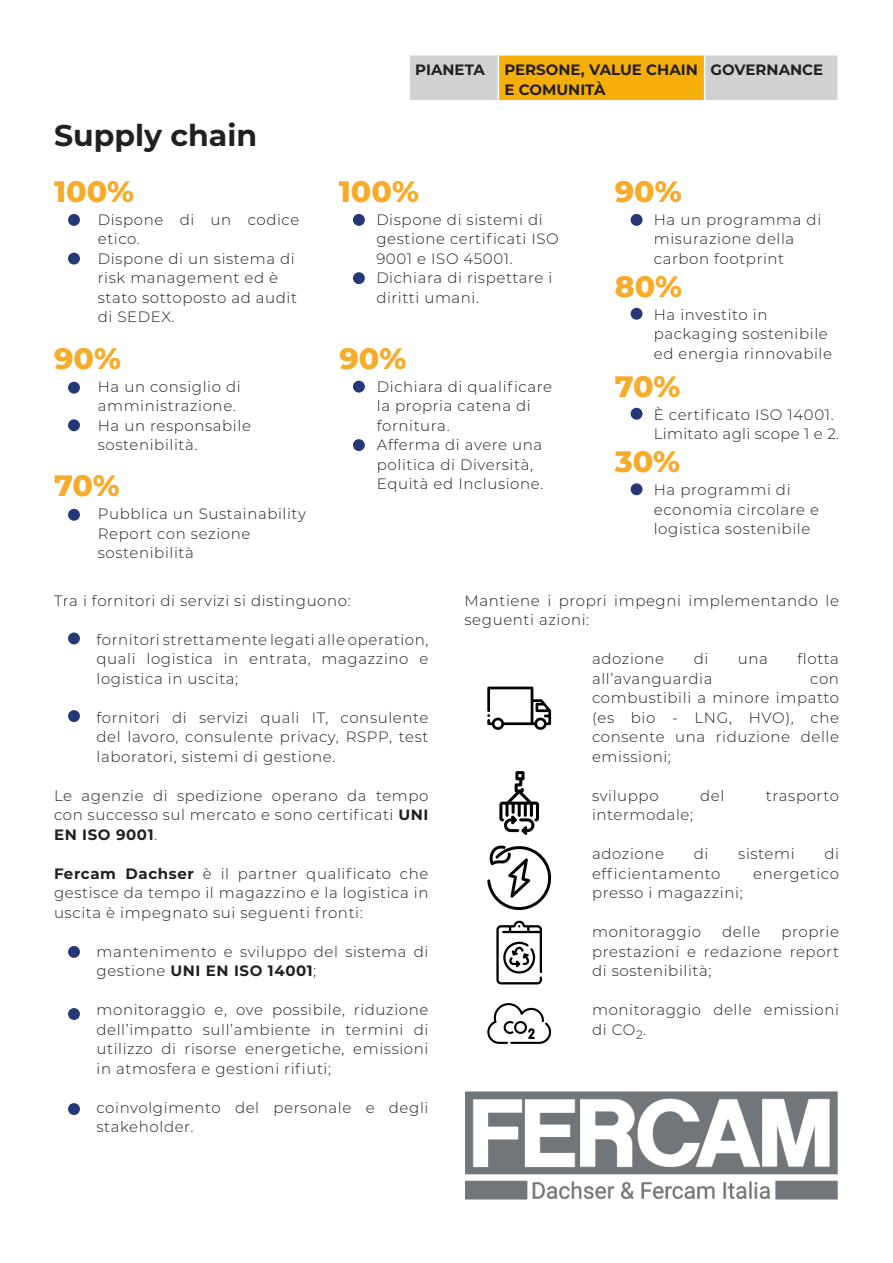
<style>
.page{position:relative;width:893px;height:1263px;background:#fff}
.page>*{position:absolute;margin:0;border:0;box-sizing:border-box;transform-origin:0 0}
.t1{font:800 30px "Montserrat";color:#f6ac2a}
.t2{font:700 30px "Montserrat";color:#231f20}
.t3{font:300 15px/19.5px "Montserrat";letter-spacing:.04em;color:#231f20}
.t4{font:700 15px/19.5px "Montserrat";color:#231f20}
.s1{font-weight:700}
</style>
<div class="page">
<div style="left:68px;top:632px;width:12px;height:12px;background:#263778;border-radius:50%"></div>
<div style="left:68px;top:710px;width:12px;height:12px;background:#263778;border-radius:50%"></div>
<div style="left:68px;top:946px;width:12px;height:12px;background:#263778;border-radius:50%"></div>
<div style="left:68px;top:1008px;width:12px;height:12px;background:#263778;border-radius:50%"></div>
<div style="left:68px;top:1103px;width:12px;height:12px;background:#263778;border-radius:50%"></div>
<img style="left:465px;top:1091px;width:373px;height:109px">
<div style="left:68px;top:214px;width:12px;height:12px;background:#263778;border-radius:50%"></div>
<div style="left:353px;top:214px;width:12px;height:12px;background:#263778;border-radius:50%"></div>
<div style="left:631px;top:214px;width:11px;height:12px;background:#263778;border-radius:50%"></div>
<div style="left:631px;top:308px;width:11px;height:12px;background:#263778;border-radius:50%"></div>
<div style="left:631px;top:408px;width:11px;height:12px;background:#263778;border-radius:50%"></div>
<div style="left:631px;top:483px;width:11px;height:12px;background:#263778;border-radius:50%"></div>
<div style="left:353px;top:272px;width:12px;height:12px;background:#263778;border-radius:50%"></div>
<div style="left:68px;top:382px;width:12px;height:12px;background:#263778;border-radius:50%"></div>
<div style="left:68px;top:419px;width:12px;height:12px;background:#263778;border-radius:50%"></div>
<div style="left:68px;top:509px;width:12px;height:12px;background:#263778;border-radius:50%"></div>
<div style="left:68px;top:253px;width:12px;height:12px;background:#263778;border-radius:50%"></div>
<div style="left:353px;top:381px;width:12px;height:12px;background:#263778;border-radius:50%"></div>
<div style="left:353px;top:439px;width:12px;height:12px;background:#263778;border-radius:50%"></div>
<svg style="left:487px;top:687px;width:64px;height:43px"></svg>
<svg style="left:499px;top:771px;width:40px;height:64px"></svg>
<svg style="left:487px;top:845px;width:65px;height:65px"></svg>
<svg style="left:496px;top:920px;width:46px;height:64px"></svg>
<svg style="left:487px;top:1003px;width:64px;height:41px"></svg>
<div style="left:409px;top:55px;width:89px;height:46px;background:#d1d1d1"></div>
<div style="left:498px;top:55px;width:207px;height:46px;background:#f5ae0a"></div>
<div style="left:705px;top:55px;width:133px;height:46px;background:#d1d1d1"></div>
<hr style="left:408px;top:54px;width:90px;height:2px;background:#fff">
<hr style="left:408px;top:56px;width:2px;height:44px;background:#fff">
<hr style="left:498px;top:54px;width:206px;height:2px;background:#fff">
<hr style="left:498px;top:56px;width:1px;height:44px;background:#fff">
<hr style="left:408px;top:100px;width:90px;height:2px;background:#fff">
<hr style="left:498px;top:100px;width:206px;height:2px;background:#fff">
<hr style="left:704px;top:54px;width:135px;height:2px;background:#fff">
<hr style="left:704px;top:56px;width:1px;height:44px;background:#fff">
<hr style="left:837px;top:56px;width:2px;height:44px;background:#fff">
<hr style="left:704px;top:100px;width:135px;height:2px;background:#fff">
<h1 class="t2" style="left:54px;top:114px;width:205px">Supply chain</h1>
<h1 class="t1" style="left:54px;top:169px;width:82px">100%</h1>
<p class="t3" style="left:98px;top:209px;width:203px">Dispone di un codice etico.<br>Dispone di un sistema di risk management ed è stato sottoposto ad audit di SEDEX.</p>
<h1 class="t1" style="left:54px;top:336px;width:68px">90%</h1>
<p class="t3" style="left:98px;top:376px;width:155px">Ha un consiglio di amministrazione.<br>Ha un responsabile sostenibilità.</p>
<h1 class="t1" style="left:54px;top:463px;width:67px">70%</h1>
<p class="t3" style="left:98px;top:504px;width:210px">Pubblica un Sustainability<br>Report con sezione sostenibilità</p>
<p class="t4" style="left:415px;top:59px;width:71px">PIANETA</p>
<p class="t4" style="left:504px;top:59px;width:195px">PERSONE, VALUE CHAIN<br>E COMUNITÀ</p>
<p class="t4" style="left:711px;top:59px;width:114px">GOVERNANCE</p>
<h1 class="t1" style="left:339px;top:169px;width:82px">100%</h1>
<p class="t3" style="left:376px;top:209px;width:184px">Dispone di sistemi di gestione certificati ISO<br>9001 e ISO 45001.<br>Dichiara di rispettare i diritti umani.</p>
<h1 class="t1" style="left:339px;top:336px;width:68px">90%</h1>
<p class="t3" style="left:377px;top:376px;width:177px">Dichiara di qualificare la propria catena di fornitura.<br>Afferma di avere una politica di Diversità,<br>Equità ed Inclusione.</p>
<h1 class="t1" style="left:615px;top:169px;width:68px">90%</h1>
<p class="t3" style="left:654px;top:209px;width:169px">Ha un programma di misurazione della carbon footprint</p>
<h1 class="t1" style="left:615px;top:264px;width:69px">80%</h1>
<p class="t3" style="left:654px;top:304px;width:180px">Ha investito in packaging sostenibile ed energia rinnovabile</p>
<h1 class="t1" style="left:615px;top:364px;width:67px">70%</h1>
<p class="t3" style="left:654px;top:404px;width:187px">È certificato ISO 14001.<br>Limitato agli scope 1 e 2.</p>
<h1 class="t1" style="left:615px;top:440px;width:67px">30%</h1>
<p class="t3" style="left:654px;top:480px;width:167px">Ha programmi di economia circolare e logistica sostenibile</p>
<p class="t3" style="left:54px;top:590px;width:298px">Tra i fornitori di servizi si distinguono:</p>
<p class="t3" style="left:97px;top:629px;width:333px;text-align:justify">fornitori strettamente legati alle operation, quali logistica in entrata, magazzino e logistica in uscita;</p>
<p class="t3" style="left:97px;top:707px;width:333px;text-align:justify">fornitori di servizi quali IT, consulente del lavoro, consulente privacy, RSPP, test laboratori, sistemi di gestione.</p>
<p class="t3" style="left:54px;top:785px;width:376px;text-align:justify">Le agenzie di spedizione operano da tempo con successo sul mercato e sono certificati <span class="s1">UNI EN ISO 9001</span>.</p>
<p class="t3" style="left:54px;top:863px;width:376px;text-align:justify"><span class="s1">Fercam Dachser</span> è il partner qualificato che gestisce da tempo il magazzino e la logistica in uscita è impegnato sui seguenti fronti:</p>
<p class="t3" style="left:97px;top:941px;width:333px">mantenimento e sviluppo del sistema di gestione <span class="s1">UNI EN ISO 14001</span>;</p>
<p class="t3" style="left:97px;top:999px;width:333px;text-align:justify">monitoraggio e, ove possibile, riduzione dell’impatto sull’ambiente in termini di utilizzo di risorse energetiche, emissioni in atmosfera e gestioni rifiuti;</p>
<p class="t3" style="left:97px;top:1097px;width:333px">coinvolgimento del personale e degli stakeholder.</p>
<p class="t3" style="left:465px;top:590px;width:376px">Mantiene i propri impegni implementando le seguenti azioni:</p>
<p class="t3" style="left:592px;top:648px;width:74px">adozione</p>
<p class="t3" style="left:694px;top:648px;width:16px">di</p>
<p class="t3" style="left:738px;top:648px;width:32px">una</p>
<p class="t3" style="left:797px;top:648px;width:43px">flotta</p>
<p class="t3" style="left:592px;top:668px;width:122px">all’avanguardia</p>
<p class="t3" style="left:592px;top:668px;width:248px;text-align:justify;text-indent:218px">con combustibili a minore impatto (es bio - LNG, HVO), che consente una riduzione delle emissioni;</p>
<p class="t3" style="left:592px;top:785px;width:68px">sviluppo</p>
<p class="t3" style="left:700px;top:785px;width:26px">del</p>
<p class="t3" style="left:766px;top:785px;width:75px">trasporto</p>
<p class="t3" style="left:592px;top:804px;width:103px">intermodale;</p>
<p class="t3" style="left:592px;top:843px;width:74px">adozione</p>
<p class="t3" style="left:694px;top:843px;width:16px">di</p>
<p class="t3" style="left:738px;top:843px;width:58px">sistemi</p>
<p class="t3" style="left:824px;top:843px;width:16px">di</p>
<p class="t3" style="left:592px;top:863px;width:130px">efficientamento</p>
<p class="t3" style="left:753px;top:863px;width:87px">energetico</p>
<p class="t3" style="left:592px;top:882px;width:152px">presso i magazzini;</p>
<p class="t3" style="left:592px;top:921px;width:111px">monitoraggio</p>
<p class="t3" style="left:722px;top:921px;width:40px">delle</p>
<p class="t3" style="left:592px;top:921px;width:248px;text-align:justify;text-indent:189px">proprie prestazioni e redazione report di sostenibilità;</p>
<p class="t3" style="left:592px;top:999px;width:248px">monitoraggio delle emissioni di CO<sub>2</sub>.</p>
</div>
